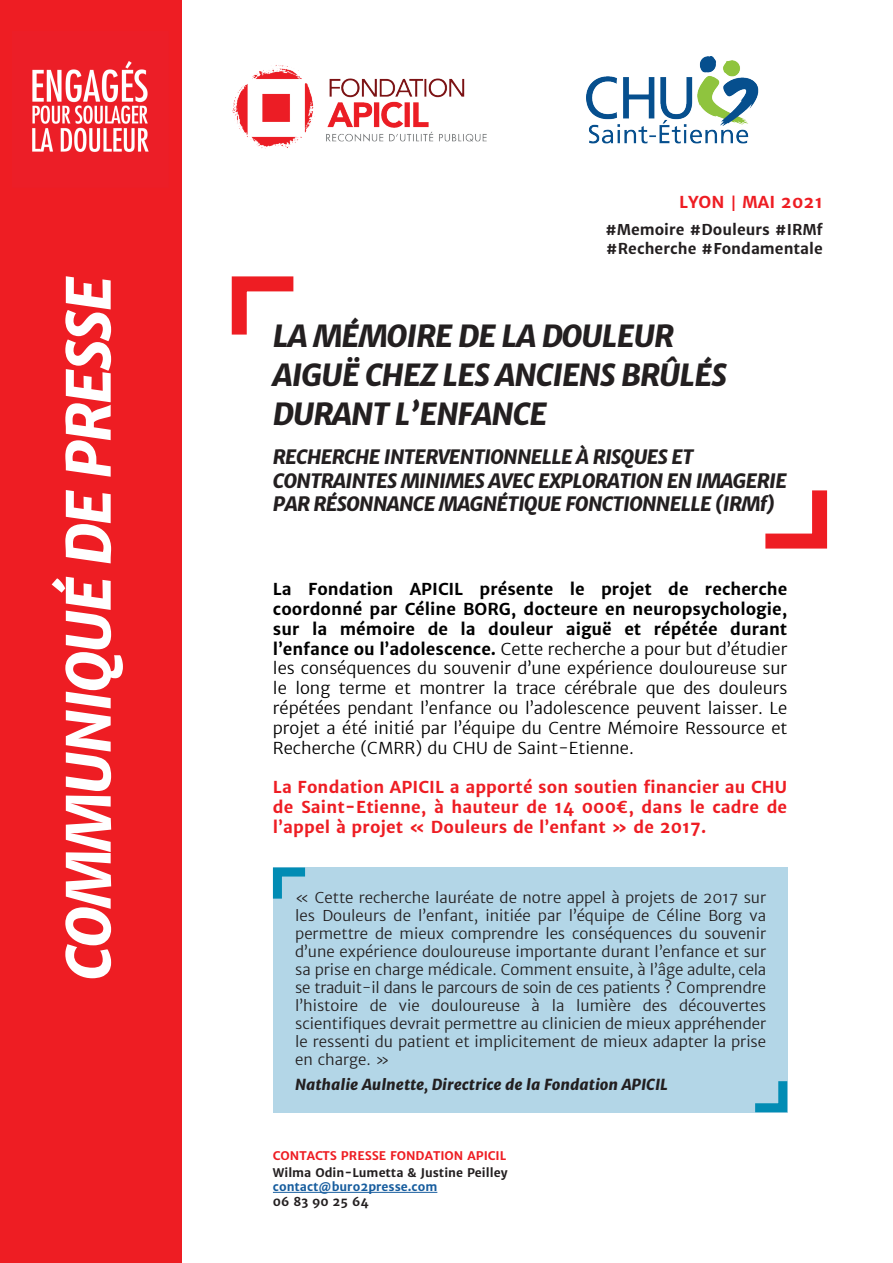
<style>
.page{position:relative;width:893px;height:1263px;background:#fff}
.page>*{position:absolute;margin:0;border:0;box-sizing:border-box;transform-origin:0 0}
.t1{font:italic 800 60px "Merriweather Sans";letter-spacing:-.025em;color:#fff}
.t2{font:italic 800 30px/39px "Merriweather Sans";letter-spacing:-.025em;color:#231f20}
.t3{font:italic 800 19.5px/23.4px "Merriweather Sans";letter-spacing:-.025em;color:#231f20}
.t4{font:300 16.5px/19.8px "Merriweather Sans";color:#000;text-align:justify}
.t5{font:700 16.5px/19.8px "Merriweather Sans";letter-spacing:.01em;color:#ee1d23;text-align:justify}
.t6{font:300 15px/18px "Merriweather Sans";color:#231f20;text-align:justify}
.t7{font:italic 800 15px "Merriweather Sans";color:#231f20}
.t8{font:700 15px/19.5px "Merriweather Sans";color:#231f20}
.t9{font:700 12px "Merriweather Sans";color:#231f20}
.t10{font:700 12px "Merriweather Sans";color:#ee1d23}
.t11{font:700 12px "Merriweather Sans";color:#175d9e}
.s1{font-weight:300;font-size:21px}
.s2{font-weight:700}
</style>
<div class="page">
<div style="left:0;top:0;width:181px;height:1263px;background:#ee1d23"></div>
<svg style="left:231px;top:276px;width:63px;height:59px"></svg>
<hr style="left:273px;top:1192px;width:164px;height:1px;background:#175d9e">
<svg style="left:765px;top:490px;width:63px;height:59px"></svg>
<div style="left:273px;top:867px;width:514px;height:246px;background:#b3d6e7"></div>
<svg style="left:272px;top:867px;width:34px;height:32px"></svg>
<svg style="left:755px;top:1072px;width:33px;height:41px"></svg>
<img style="left:32px;top:61px;width:117px;height:91px">
<img style="left:232px;top:65px;width:255px;height:84px">
<img style="left:586px;top:57px;width:173px;height:87px">
<h1 class="t1" style="left:49px;top:981px;width:706px;rotate:-90deg">COMMUNIQUÉ DE PRESSE</h1>
<p class="t5" style="left:679px;top:192px;width:145px">LYON <span class="s1">I</span> MAI 2021</p>
<p class="t8" style="left:605px;top:219px;width:219px">#Memoire #Douleurs #IRMf #Recherche #Fondamentale</p>
<h2 class="t2" style="left:273px;top:316px;width:455px">LA MÉMOIRE DE LA DOULEUR<br>AIGUË CHEZ LES ANCIENS BRÛLÉS<br>DURANT L’ENFANCE</h2>
<h3 class="t3" style="left:273px;top:445px;width:515px">RECHERCHE INTERVENTIONNELLE À RISQUES ET<br>CONTRAINTES MINIMES AVEC EXPLORATION EN IMAGERIE<br>PAR RÉSONNANCE MAGNÉTIQUE FONCTIONNELLE (IRMf)</h3>
<p class="t4" style="left:273px;top:579px;width:516px"><span class="s2">La Fondation APICIL présente le projet de recherche coordonné par Céline BORG, docteure en neuropsychologie, sur la mémoire de la douleur aiguë et répétée durant l’enfance ou l’adolescence.</span> Cette recherche a pour but d’étudier les conséquences du souvenir d’une expérience douloureuse sur le long terme et montrer la trace cérébrale que des douleurs répétées pendant l’enfance ou l’adolescence peuvent laisser. Le projet a été initié par l’équipe du Centre Mémoire Ressource et Recherche (CMRR) du CHU de Saint-Etienne.</p>
<p class="t5" style="left:273px;top:777px;width:516px">La Fondation APICIL a apporté son soutien financier au CHU de Saint-Etienne, à hauteur de 14 000€, dans le cadre de l’appel à projet « Douleurs de l’enfant » de 2017.</p>
<p class="t6" style="left:295px;top:888px;width:472px">« Cette recherche lauréate de notre appel à projets de 2017 sur les Douleurs de l’enfant, initiée par l’équipe de Céline Borg va permettre de mieux comprendre les conséquences du souvenir d’une expérience douloureuse importante durant l’enfance et sur sa prise en charge médicale. Comment ensuite, à l’âge adulte, cela se traduit-il dans le parcours de soin de ces patients ? Comprendre l’histoire de vie douloureuse à la lumière des découvertes scientifiques devrait permettre au clinicien de mieux appréhender le ressenti du patient et implicitement de mieux adapter la prise en charge. »</p>
<p class="t7" style="left:295px;top:1074px;width:374px">Nathalie Aulnette, Directrice de la Fondation APICIL</p>
<p class="t10" style="left:273px;top:1148px;width:235px">CONTACTS PRESSE FONDATION APICIL</p>
<p class="t9" style="left:273px;top:1164px;width:236px">Wilma Odin-Lumetta &amp; Justine Peilley</p>
<p class="t11" style="left:273px;top:1179px;width:166px">contact@buro2presse.com</p>
<p class="t9" style="left:273px;top:1193px;width:97px">06 83 90 25 64</p>
</div>
